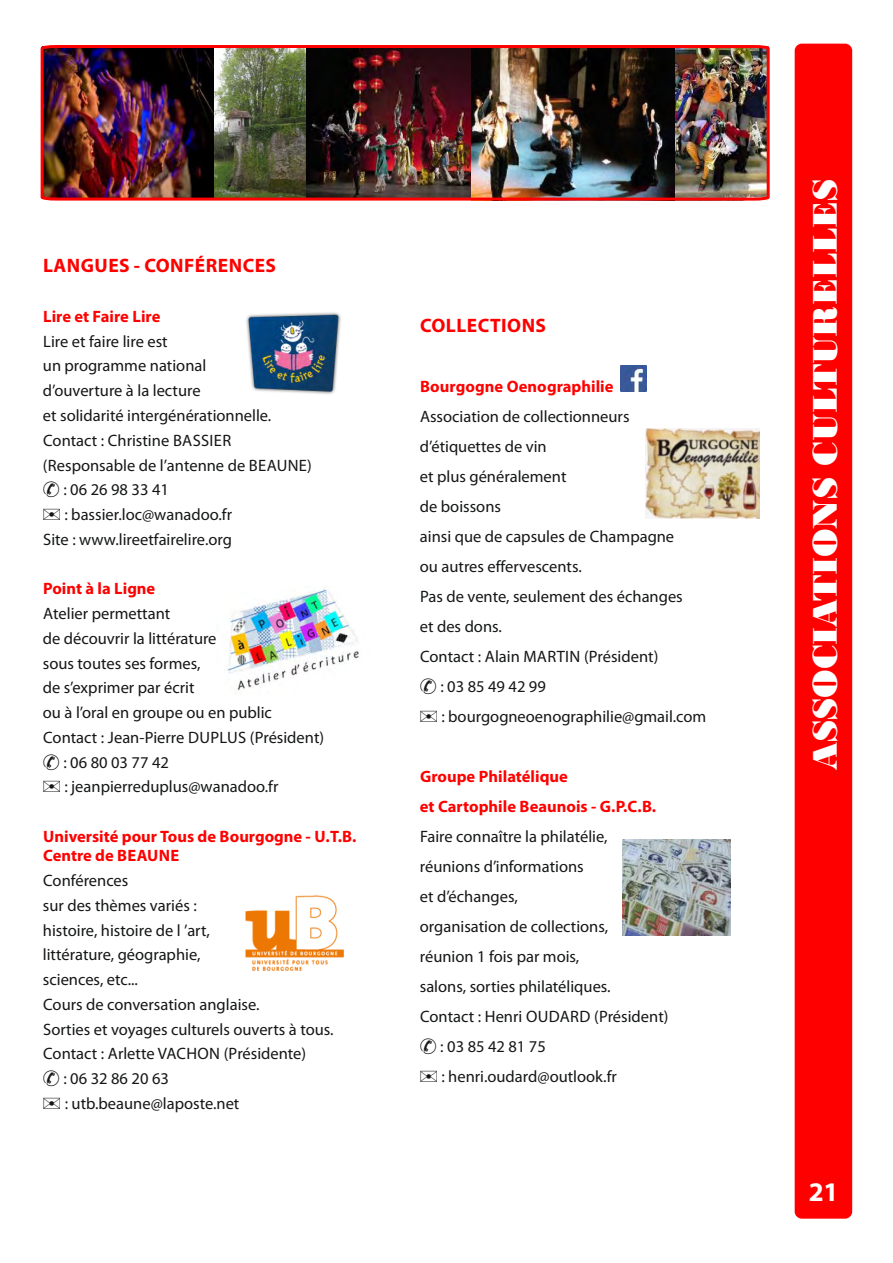
<style>
.page{position:relative;width:893px;height:1263px;background:#fff}
.page>*{position:absolute;margin:0;border:0;box-sizing:border-box;transform-origin:0 0}
.t1{font:36px "Bodoni MT Black";color:#fff}
.t2{font:700 27px "Myriad Pro";color:#fff}
.t3{font:700 19.5px "Myriad Pro";letter-spacing:.025em;color:#f00}
.t4{font:16.5px "Myriad Pro";color:#151616}
.t5{font:700 16.5px/19.5px "Myriad Pro";color:#f00}
</style>
<div class="page">
<img style="left:246px;top:312px;width:95px;height:82px">
<img style="left:245px;top:895px;width:99px;height:76px">
<img style="left:227px;top:588px;width:132px;height:103px">
<img style="left:621px;top:365px;width:26px;height:27px">
<img style="left:645px;top:429px;width:114px;height:89px">
<img style="left:622px;top:839px;width:109px;height:97px">
<div style="left:795px;top:44px;width:57px;height:1174px;background:#f00;border-radius:7px"></div>
<img style="left:40px;top:45px;width:730px;height:156px">
<p class="t3" style="left:43px;top:258px;width:235px">LANGUES - CONFÉRENCES</p>
<p class="t5" style="left:43px;top:308px;width:119px">Lire et Faire Lire</p>
<p class="t4" style="left:43px;top:334px;width:126px">Lire et faire lire est</p>
<p class="t4" style="left:43px;top:359px;width:165px">un programme national</p>
<p class="t4" style="left:43px;top:384px;width:159px">d’ouverture à la lecture</p>
<p class="t4" style="left:43px;top:409px;width:230px">et solidarité intergénérationnelle.</p>
<p class="t4" style="left:43px;top:433px;width:190px">Contact : Christine BASSIER</p>
<p class="t4" style="left:43px;top:458px;width:270px">(Responsable de l’antenne de BEAUNE)</p>
<p class="t4" style="left:63px;top:483px;width:107px">: 06 26 98 33 41</p>
<p class="t4" style="left:64px;top:508px;width:169px">: bassier.loc@wanadoo.fr</p>
<p class="t4" style="left:43px;top:532px;width:190px">Site : www.lireetfairelire.org</p>
<p class="t5" style="left:43px;top:580px;width:114px">Point à la Ligne</p>
<p class="t4" style="left:43px;top:607px;width:129px">Atelier permettant</p>
<p class="t4" style="left:43px;top:631px;width:175px">de découvrir la littérature</p>
<p class="t4" style="left:43px;top:656px;width:159px">sous toutes ses formes,</p>
<p class="t4" style="left:43px;top:681px;width:153px">de s’exprimer par écrit</p>
<p class="t4" style="left:43px;top:706px;width:231px">ou à l’oral en groupe ou en public</p>
<p class="t4" style="left:43px;top:730px;width:283px">Contact : Jean-Pierre DUPLUS (Président)</p>
<p class="t4" style="left:63px;top:755px;width:107px">: 06 80 03 77 42</p>
<p class="t4" style="left:64px;top:780px;width:216px">: jeanpierreduplus@wanadoo.fr</p>
<p class="t5" style="left:43px;top:828px;width:315px">Université pour Tous de Bourgogne - U.T.B.<br>Centre de BEAUNE</p>
<p class="t4" style="left:43px;top:874px;width:87px">Conférences</p>
<p class="t4" style="left:43px;top:898px;width:155px">sur des thèmes variés :</p>
<p class="t4" style="left:43px;top:923px;width:169px">histoire, histoire de l ’art,</p>
<p class="t4" style="left:43px;top:948px;width:159px">littérature, géographie,</p>
<p class="t4" style="left:43px;top:973px;width:97px">sciences, etc...</p>
<p class="t4" style="left:43px;top:997px;width:218px">Cours de conversation anglaise.</p>
<p class="t4" style="left:43px;top:1022px;width:292px">Sorties et voyages culturels ouverts à tous.</p>
<p class="t4" style="left:43px;top:1047px;width:265px">Contact : Arlette VACHON (Présidente)</p>
<p class="t4" style="left:63px;top:1072px;width:107px">: 06 32 86 20 63</p>
<p class="t4" style="left:65px;top:1096px;width:176px">: utb.beaune@laposte.net</p>
<p class="t3" style="left:420px;top:317px;width:128px">COLLECTIONS</p>
<p class="t5" style="left:420px;top:378px;width:195px">Bourgogne Oenographilie</p>
<p class="t4" style="left:420px;top:409px;width:211px">Association de collectionneurs</p>
<p class="t4" style="left:420px;top:439px;width:128px">d’étiquettes de vin</p>
<p class="t4" style="left:420px;top:469px;width:148px">et plus généralement</p>
<p class="t4" style="left:420px;top:499px;width:83px">de boissons</p>
<p class="t4" style="left:420px;top:529px;width:256px">ainsi que de capsules de Champagne</p>
<p class="t4" style="left:420px;top:559px;width:163px">ou autres effervescents.</p>
<p class="t4" style="left:420px;top:589px;width:264px">Pas de vente, seulement des échanges</p>
<p class="t4" style="left:420px;top:619px;width:84px">et des dons.</p>
<p class="t4" style="left:420px;top:649px;width:240px">Contact : Alain MARTIN (Président)</p>
<p class="t4" style="left:440px;top:679px;width:107px">: 03 85 49 42 99</p>
<p class="t4" style="left:441px;top:709px;width:267px">: bourgogneoenographilie@gmail.com</p>
<p class="t5" style="left:420px;top:763px;width:238px;line-height:30px">Groupe Philatélique<br>et Cartophile Beaunois - G.P.C.B.</p>
<p class="t4" style="left:420px;top:829px;width:189px">Faire connaître la philatélie,</p>
<p class="t4" style="left:420px;top:859px;width:165px">réunions d’informations</p>
<p class="t4" style="left:420px;top:889px;width:99px">et d’échanges,</p>
<p class="t4" style="left:420px;top:919px;width:190px">organisation de collections,</p>
<p class="t4" style="left:420px;top:949px;width:161px">réunion 1 fois par mois,</p>
<p class="t4" style="left:420px;top:979px;width:192px">salons, sorties philatéliques.</p>
<p class="t4" style="left:420px;top:1009px;width:250px">Contact : Henri OUDARD (Président)</p>
<p class="t4" style="left:440px;top:1039px;width:107px">: 03 85 42 81 75</p>
<p class="t4" style="left:441px;top:1069px;width:177px">: henri.oudard@outlook.fr</p>
<h1 class="t1" style="left:813px;top:770px;width:593px;rotate:-90deg">ASSOCIATIONS CULTURELLES</h1>
<h2 class="t2" style="left:809px;top:1181px;width:31px">21</h2>
</div>
